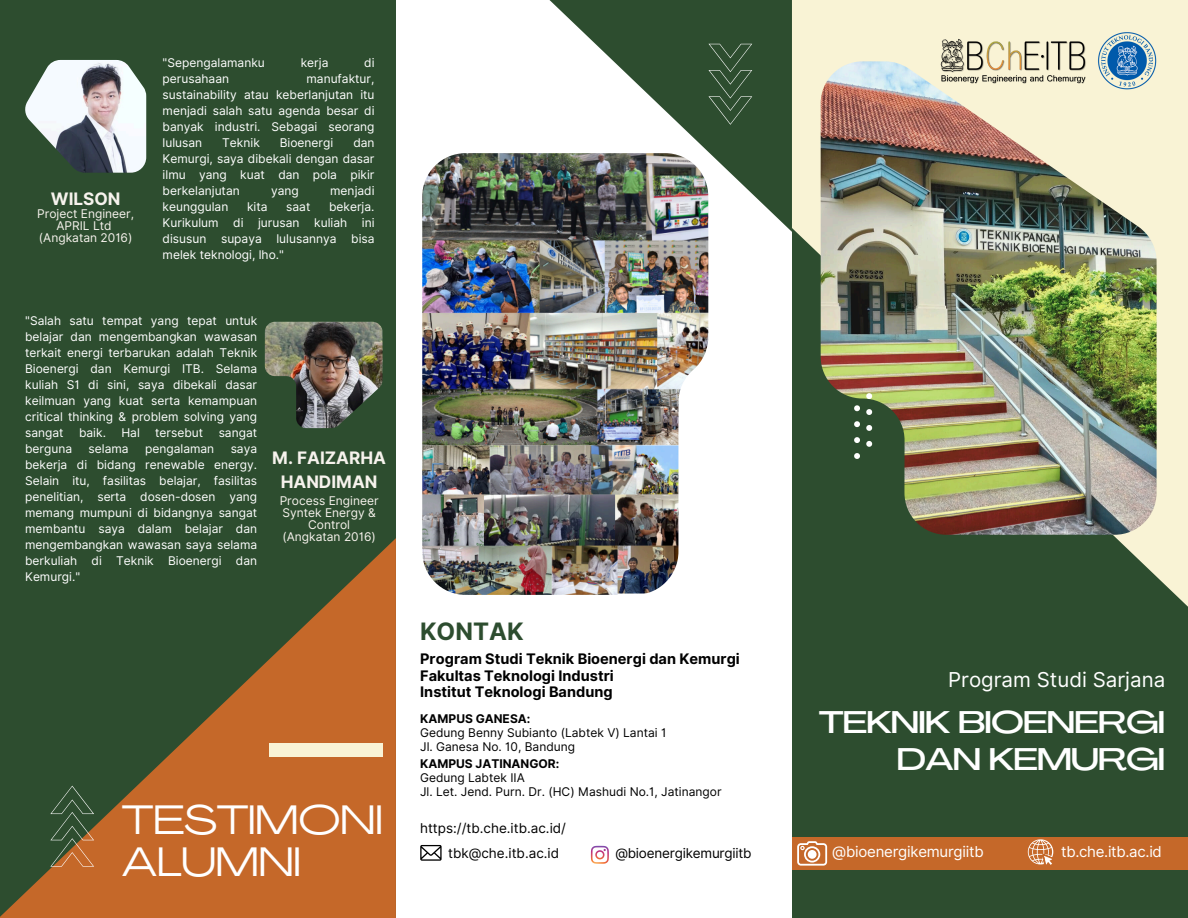
<style>
.page{position:relative;width:1188px;height:918px;background:#fff}
.page>*{position:absolute;margin:0;border:0;box-sizing:border-box;transform-origin:0 0}
.t1{font:40.65px/41.7px "Agrandir Grand";color:#fff}
.t2{font:500 30.9px/37.2px "Agrandir Grand";letter-spacing:-.02em;color:#fff;text-align:right}
.t3{font:700 24px "Inter";color:#2d4d2f}
.t4{font:20.55px "Inter";color:#fff}
.t5{font:700 17.25px/24px "Inter";color:#f7f3ed;text-align:center}
.t6{font:15px "Inter";letter-spacing:-.015em;color:#fff}
.t7{font:700 14.55px/16.8px "Inter";color:#000}
.t8{font:13.5px "Inter";color:#000}
.t9{font:12px/16px "Inter";color:#fff;text-align:justify}
.t10{font:12px/14px "Inter";color:#000}
.t11{font:12px/12px "Inter";color:#f7f3ed;text-align:center}
.t12{font:700 12px "Inter";color:#000}
</style>
<div class="page">
<div style="left:792px;top:669px;width:396px;height:249px;background:#2d4d2f"></div>
<div style="left:0;top:0;width:396px;height:918px;background:#2d4d2f"></div>
<svg style="left:708px;top:0;width:480px;height:669px"></svg>
<svg style="left:0;top:538px;width:396px;height:380px"></svg>
<img style="left:25px;top:60px;width:121px;height:113px">
<img style="left:821px;top:61px;width:336px;height:474px">
<div style="left:269px;top:743px;width:113px;height:14px;background:#f9f3d5"></div>
<svg style="left:549px;top:0;width:243px;height:231px;fill:#2d4d2f"></svg>
<img style="left:422px;top:153px;width:286px;height:442px">
<svg style="left:708px;top:44px;width:44px;height:81px"></svg>
<svg style="left:50px;top:786px;width:44px;height:81px"></svg>
<svg style="left:854px;top:453px;width:6px;height:6px"></svg>
<svg style="left:854px;top:437px;width:6px;height:6px"></svg>
<svg style="left:854px;top:421px;width:6px;height:6px"></svg>
<svg style="left:854px;top:405px;width:6px;height:6px"></svg>
<svg style="left:866px;top:441px;width:6px;height:6px"></svg>
<svg style="left:866px;top:425px;width:6px;height:6px"></svg>
<svg style="left:866px;top:409px;width:6px;height:6px"></svg>
<svg style="left:866px;top:394px;width:6px;height:5px"></svg>
<img style="left:1098px;top:32px;width:58px;height:57px">
<img style="left:935px;top:37px;width:157px;height:55px">
<div style="left:792px;top:837px;width:396px;height:33px;background:#c56829"></div>
<svg style="left:797px;top:841px;width:30px;height:25px"></svg>
<svg style="left:1028px;top:839px;width:26px;height:26px"></svg>
<svg style="left:591px;top:846px;width:18px;height:18px"></svg>
<svg style="left:420px;top:845px;width:22px;height:16px"></svg>
<img style="left:265px;top:322px;width:117px;height:106px">
<p class="t5" style="left:51px;top:186px;width:71px">WILSON</p>
<h6 class="t11" style="left:37px;top:207px;width:98px">Project Engineer,</h6>
<p class="t11" style="left:56px;top:219px;width:57px">APRIL Ltd</p>
<h6 class="t11" style="left:39px;top:231px;width:95px">(Angkatan 2016)</h6>
<p class="t9" style="left:163px;top:55px;width:104px">"Sepengalamanku</p>
<p class="t9" style="left:301px;top:55px;width:29px">kerja</p>
<p class="t9" style="left:364px;top:55px;width:12px">di</p>
<p class="t9" style="left:163px;top:71px;width:68px">perusahaan</p>
<p class="t9" style="left:163px;top:71px;width:213px;text-indent:144px">manufaktur, sustainability atau keberlanjutan itu menjadi salah satu agenda besar di banyak industri. Sebagai seorang lulusan</p>
<p class="t9" style="left:222px;top:135px;width:39px">Teknik</p>
<p class="t9" style="left:280px;top:135px;width:55px">Bioenergi</p>
<p class="t9" style="left:163px;top:135px;width:213px;text-indent:191px">dan Kemurgi, saya dibekali dengan dasar ilmu yang kuat dan pola pikir berkelanjutan</p>
<p class="t9" style="left:271px;top:183px;width:29px">yang</p>
<p class="t9" style="left:330px;top:183px;width:46px">menjadi</p>
<p class="t9" style="left:163px;top:199px;width:213px;text-indent:166px">bekerja.<br>Kurikulum di jurusan kuliah ini disusun supaya lulusannya bisa melek teknologi, lho."</p>
<p class="t9" style="left:163px;top:199px;width:67px">keunggulan</p>
<p class="t9" style="left:247px;top:199px;width:22px">kita</p>
<p class="t9" style="left:286px;top:199px;width:26px">saat</p>
<h6 class="t9" style="left:25px;top:313px;width:234px">"Salah satu tempat yang tepat untuk belajar dan mengembangkan wawasan terkait energi terbarukan adalah Teknik Bioenergi dan Kemurgi ITB. Selama kuliah S1 di sini, saya dibekali dasar keilmuan yang kuat serta kemampuan critical thinking &amp; problem solving yang sangat</h6>
<h6 class="t9" style="left:79px;top:425px;width:28px">baik.</h6>
<h6 class="t9" style="left:121px;top:425px;width:20px">Hal</h6>
<h6 class="t9" style="left:155px;top:425px;width:49px">tersebut</h6>
<h6 class="t9" style="left:219px;top:425px;width:40px">sangat</h6>
<h6 class="t9" style="left:25px;top:441px;width:49px">berguna</h6>
<h6 class="t9" style="left:89px;top:441px;width:42px">selama</h6>
<h6 class="t9" style="left:145px;top:441px;width:71px">pengalaman</h6>
<h6 class="t9" style="left:25px;top:441px;width:234px;text-indent:206px">saya bekerja di bidang renewable energy.<br>Selain itu, fasilitas belajar, fasilitas penelitian, serta dosen-dosen yang memang mumpuni di bidangnya sangat membantu saya dalam belajar dan mengembangkan wawasan saya selama berkuliah di Teknik Bioenergi dan Kemurgi."</h6>
<h3 class="t5" style="left:272px;top:446px;width:115px">M. FAIZARHA<br>HANDIMAN</h3>
<p class="t11" style="left:280px;top:495px;width:100px">Process Engineer<br>Syntek Energy &amp;<br>Control (Angkatan 2016)</p>
<p class="t1" style="left:122px;top:803px;width:262px">TESTIMONI<br>ALUMNI</p>
<p class="t3" style="left:420px;top:617px;width:105px">KONTAK</p>
<p class="t7" style="left:420px;top:650px;width:321px">Program Studi Teknik Bioenergi dan Kemurgi<br>Fakultas Teknologi Industri<br>Institut Teknologi Bandung</p>
<p class="t12" style="left:420px;top:711px;width:112px">KAMPUS GANESA:</p>
<p class="t10" style="left:420px;top:725px;width:248px">Gedung Benny Subianto (Labtek V) Lantai 1<br>Jl. Ganesa No. 10, Bandung</p>
<p class="t12" style="left:420px;top:757px;width:141px">KAMPUS JATINANGOR:</p>
<p class="t10" style="left:420px;top:771px;width:303px">Gedung Labtek IIA<br>Jl. Let. Jend. Purn. Dr. (HC) Mashudi No.1, Jatinangor</p>
<p class="t8" style="left:420px;top:820px;width:147px">https://tb.che.itb.ac.id/</p>
<h3 class="t8" style="left:448px;top:845px;width:113px">tbk@che.itb.ac.id</h3>
<h5 class="t8" style="left:615px;top:845px;width:138px">@bioenergikemurgiitb</h5>
<h1 class="t4" style="left:948px;top:668px;width:219px">Program Studi Sarjana</h1>
<p class="t2" style="left:819px;top:707px;width:348px">TEKNIK BIOENERGI<br>DAN KEMURGI</p>
<p class="t6" style="left:832px;top:843px;width:153px">@bioenergikemurgiitb</p>
<p class="t6" style="left:1061px;top:843px;width:102px">tb.che.itb.ac.id</p>
</div>
